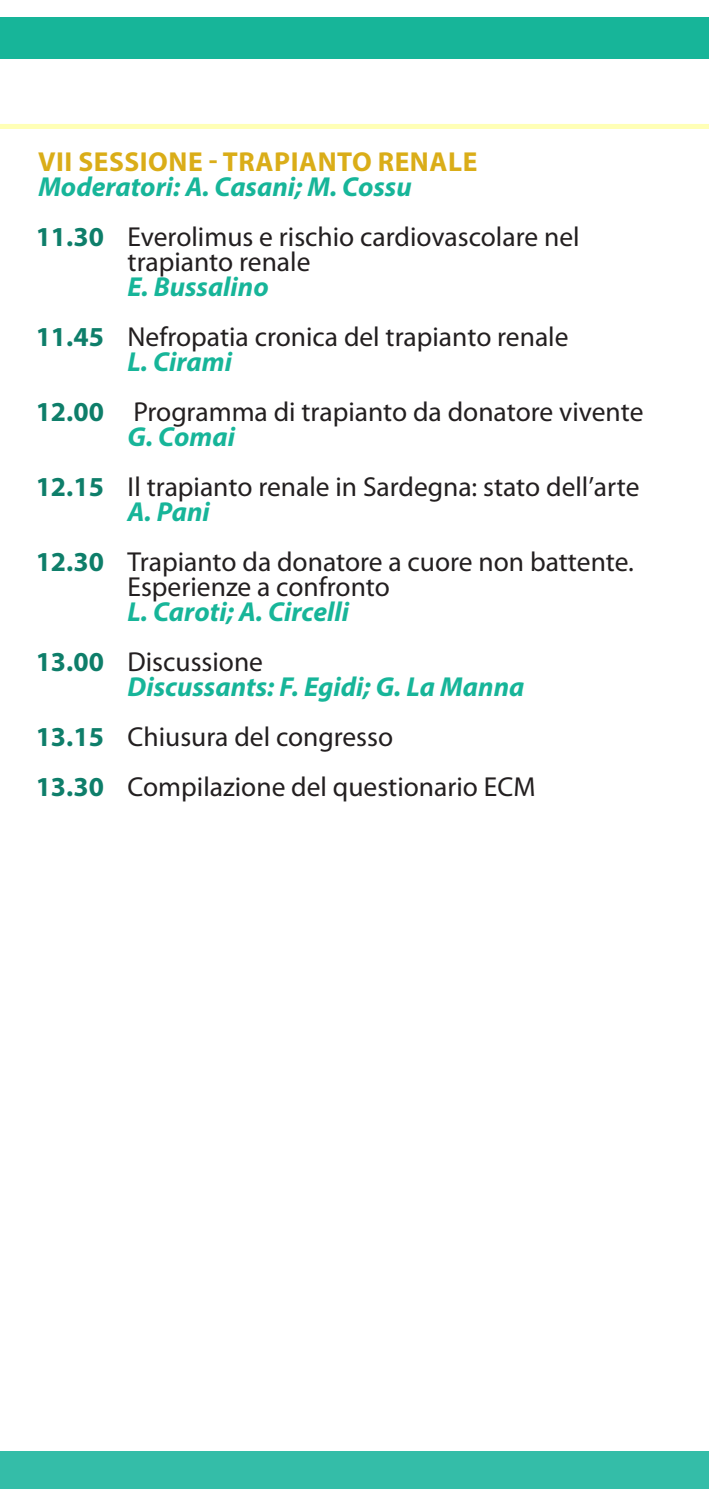
<style>
.page{position:relative;width:709px;height:1489px;background:#fff}
.page>*{position:absolute;margin:0;border:0;box-sizing:border-box;transform-origin:0 0}
.t1{font:27.5px/25px "Myriad Pro";color:#231f20}
.t2{font:italic 700 27.5px "Myriad Pro";color:#17b599}
.t3{font:700 27.5px "Myriad Pro";letter-spacing:.02em;color:#daad18}
.s1{font-weight:700;color:#0e7e6a}
</style>
<div class="page">
<div style="left:0;top:17px;width:709px;height:42px;background:#17b599"></div>
<div style="left:0;top:1451px;width:709px;height:37px;background:#34bda8"></div>
<div style="left:0;top:124px;width:709px;height:5px;background:#ffffb6"></div>
<p class="t3" style="left:38px;top:143px;width:441px">VII SESSIONE - TRAPIANTO RENALE</p>
<p class="t2" style="left:38px;top:168px;width:375px">Moderatori: A. Casani; M. Cossu</p>
<p class="t1" style="left:128px;top:224px;width:453px;text-indent:-92px"><span class="s1">11.30</span> Everolimus e rischio cardiovascolare nel trapianto renale</p>
<p class="t2" style="left:128px;top:268px;width:143px">E. Bussalino</p>
<p class="t1" style="left:36px;top:324px;width:534px"><span class="s1">11.45</span> Nefropatia cronica del trapianto renale</p>
<p class="t2" style="left:128px;top:343px;width:106px">L. Cirami</p>
<p class="t1" style="left:36px;top:399px;width:609px"><span class="s1">12.00</span> Programma di trapianto da donatore vivente</p>
<p class="t2" style="left:128px;top:418px;width:109px">G. Comai</p>
<p class="t1" style="left:36px;top:474px;width:605px"><span class="s1">12.15</span> Il trapianto renale in Sardegna: stato dell’arte</p>
<p class="t2" style="left:128px;top:493px;width:84px">A. Pani</p>
<p class="t1" style="left:36px;top:549px;width:599px"><span class="s1">12.30</span> Trapianto da donatore a cuore non battente.</p>
<p class="t1" style="left:128px;top:574px;width:264px">Esperienze a confronto</p>
<p class="t2" style="left:128px;top:593px;width:223px">L. Caroti; A. Circelli</p>
<p class="t1" style="left:36px;top:649px;width:229px"><span class="s1">13.00</span> Discussione</p>
<p class="t2" style="left:128px;top:668px;width:398px">Discussants: F. Egidi; G. La Manna</p>
<p class="t1" style="left:36px;top:724px;width:359px"><span class="s1">13.15</span> Chiusura del congresso</p>
<p class="t1" style="left:36px;top:774px;width:501px"><span class="s1">13.30</span> Compilazione del questionario ECM</p>
</div>
